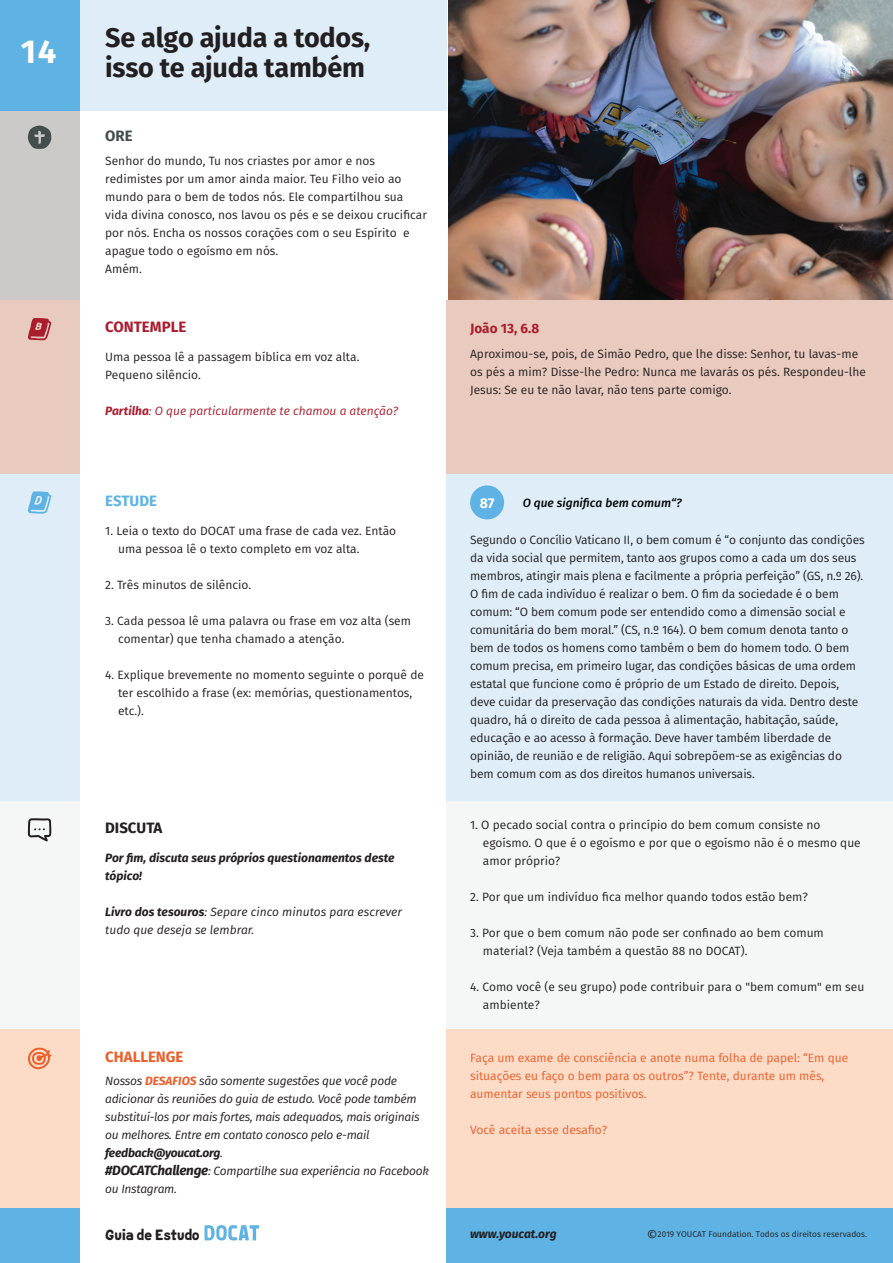
<style>
.page{position:relative;width:893px;height:1263px;background:#fff}
.page>*{position:absolute;margin:0;border:0;box-sizing:border-box;transform-origin:0 0}
.t1{font:700 33px "Fira Sans";color:#fff}
.t2{font:700 27px/30px "Fira Sans";letter-spacing:-.01em;color:#231f20}
.t3{font:700 15px "Fira Sans";color:#aa1d2d}
.t4{font:700 15px "Fira Sans";color:#ec5f2a}
.t5{font:700 15px "Fira Sans";color:#231f20}
.t6{font:700 15px "Fira Sans";color:#5eb3e4}
.t7{font:700 15px "Fira Sans";color:#444f4d}
.t8{font:900 14.85px "Rockster";color:#231f20}
.t9{font:700 14.1px "Fira Sans";color:#fff}
.t10{font:700 13.5px "Fira Sans";color:#aa1d2d}
.t11{font:12px/18px "Fira Sans";letter-spacing:-.01em;color:#231f20}
.t12{font:italic 12px/18px "Fira Sans";letter-spacing:-.02em;color:#231f20}
.t13{font:12px/18px "Fira Sans";color:#ec5f2a}
.t14{font:italic 12px/18px "Fira Sans";color:#231f20}
.t15{font:italic 700 12px/18px "Fira Sans";color:#231f20}
.t16{font:italic 12px "Fira Sans";color:#aa1d2d}
.t17{font:italic 500 12px "Fira Sans";color:#050504}
.t18{font:8.4px "Fira Sans";color:#231f20}
.s1{font-weight:700}
.s2{font-weight:700;color:#ec5f2a}
.s3{font-weight:700;font-size:13.5px}
.s4{font-size:13.5px}
</style>
<div class="page">
<div style="left:446px;top:1207px;width:447px;height:56px;background:#5eb3e4"></div>
<div style="left:0;top:1207px;width:79px;height:56px;background:#5eb3e4"></div>
<img style="left:448px;top:0;width:445px;height:300px">
<div style="left:0;top:473px;width:79px;height:328px;background:#deedf8"></div>
<div style="left:446px;top:473px;width:447px;height:328px;background:#deedf8"></div>
<svg style="left:28px;top:491px;width:23px;height:23px"></svg>
<div style="left:470px;top:485px;width:34px;height:34px;background:#5eb3e4;border-radius:50%"></div>
<div style="left:79px;top:0;width:367px;height:111px;background:#deedf8"></div>
<div style="left:0;top:801px;width:79px;height:228px;background:#f5f7f7"></div>
<div style="left:446px;top:801px;width:447px;height:228px;background:#f5f7f7"></div>
<svg style="left:204px;top:1225px;width:55px;height:15px"></svg>
<div style="left:0;top:0;width:79px;height:111px;background:#5eb3e4"></div>
<div style="left:0;top:111px;width:79px;height:189px;background:#cbcac9"></div>
<div style="left:446px;top:300px;width:447px;height:173px;background:#e9cabe"></div>
<div style="left:0;top:300px;width:79px;height:173px;background:#e9cabe"></div>
<svg style="left:28px;top:126px;width:23px;height:23px"></svg>
<svg style="left:28px;top:318px;width:23px;height:23px"></svg>
<svg style="left:28px;top:818px;width:23px;height:23px"></svg>
<div style="left:0;top:1029px;width:79px;height:178px;background:#fcdbc7"></div>
<div style="left:446px;top:1029px;width:447px;height:178px;background:#fcdbc7"></div>
<svg style="left:28px;top:1047px;width:23px;height:22px"></svg>
<h1 class="t1" style="left:21px;top:24px;width:37px">14</h1>
<h2 class="t2" style="left:105px;top:21px;width:267px">Se algo ajuda a todos, isso te ajuda também</h2>
<p class="t7" style="left:105px;top:123px;width:29px">ORE</p>
<p class="t11" style="left:105px;top:152px;width:323px">Senhor do mundo, Tu nos criastes por amor e nos redimistes por um amor ainda maior. Teu Filho veio ao mundo para o bem de todos nós. Ele compartilhou sua vida divina conosco, nos lavou os pés e se deixou crucificar por nós. Encha os nossos corações com o seu Espírito e apague todo o egoísmo em nós.<br>Amém.</p>
<p class="t3" style="left:105px;top:315px;width:83px">CONTEMPLE</p>
<p class="t11" style="left:105px;top:347px;width:256px">Uma pessoa lê a passagem bíblica em voz alta.<br>Pequeno silêncio.</p>
<p class="t16" style="left:105px;top:401px;width:294px"><span class="s1">Partilha</span>: O que particularmente te chamou a atenção?</p>
<p class="t10" style="left:470px;top:317px;width:71px">João 13, 6.8</p>
<p class="t11" style="left:470px;top:344px;width:397px">Aproximou-se, pois, de Simão Pedro, que lhe disse: Senhor, tu lavas-me os pés a mim? Disse-lhe Pedro: Nunca me lavarás os pés. Respondeu-lhe<br>Jesus: Se eu te não lavar, não tens parte comigo.</p>
<p class="t6" style="left:105px;top:488px;width:53px">ESTUDE</p>
<p class="t9" style="left:480px;top:491px;width:16px">87</p>
<p class="t17" style="left:523px;top:493px;width:161px">O que significa bem comum“?</p>
<p class="t11" style="left:118px;top:521px;width:280px;text-indent:-13px">1. Leia o texto do DOCAT uma frase de cada vez. Então uma pessoa lê o texto completo em voz alta.</p>
<p class="t11" style="left:105px;top:575px;width:147px">2. Três minutos de silêncio.</p>
<p class="t11" style="left:118px;top:611px;width:295px;text-indent:-13px">3. Cada pessoa lê uma palavra ou frase em voz alta (sem comentar) que tenha chamado a atenção.</p>
<p class="t11" style="left:118px;top:665px;width:307px;text-indent:-13px">4. Explique brevemente no momento seguinte o porquê de ter escolhido a frase (ex: memórias, questionamentos, etc.).</p>
<p class="t11" style="left:470px;top:531px;width:396px">Segundo o Concílio Vaticano II, o bem comum é “o conjunto das condições da vida social que permitem, tanto aos grupos como a cada um dos seus membros, atingir mais plena e facilmente a própria perfeição” (GS, n.º 26).<br>O fim de cada indivíduo é realizar o bem. O fim da sociedade é o bem comum: “O bem comum pode ser entendido como a dimensão social e comunitária do bem moral.” (CS, n.º 164). O bem comum denota tanto o bem de todos os homens como também o bem do homem todo. O bem comum precisa, em primeiro lugar, das condições básicas de uma ordem estatal que funcione como é próprio de um Estado de direito. Depois, deve cuidar da preservação das condições naturais da vida. Dentro deste quadro, há o direito de cada pessoa à alimentação, habitação, saúde, educação e ao acesso à formação. Deve haver também liberdade de opinião, de reunião e de religião. Aqui sobrepõem-se as exigências do bem comum com as dos direitos humanos universais.</p>
<p class="t5" style="left:105px;top:815px;width:59px">DISCUTA</p>
<p class="t11" style="left:483px;top:816px;width:379px;text-indent:-13px">1. O pecado social contra o princípio do bem comum consiste no egoísmo. O que é o egoísmo e por que o egoísmo não é o mesmo que amor próprio?</p>
<p class="t11" style="left:470px;top:888px;width:339px">2. Por que um indivíduo fica melhor quando todos estão bem?</p>
<p class="t11" style="left:483px;top:924px;width:342px;text-indent:-13px">3. Por que o bem comum não pode ser confinado ao bem comum material? (Veja também a questão 88 no DOCAT).</p>
<p class="t11" style="left:483px;top:978px;width:383px;text-indent:-13px">4. Como você (e seu grupo) pode contribuir para o "bem comum" em seu ambiente?</p>
<p class="t15" style="left:105px;top:848px;width:291px">Por fim, discuta seus próprios questionamentos deste tópico!</p>
<p class="t14" style="left:105px;top:903px;width:298px"><span class="s1">Livro dos tesouros</span>: Separe cinco minutos para escrever tudo que deseja se lembrar.</p>
<p class="t4" style="left:105px;top:1044px;width:80px">CHALLENGE</p>
<p class="t12" style="left:105px;top:1072px;width:325px">Nossos <span class="s2">DESAFIOS</span> são somente sugestões que você pode adicionar às reuniões do guia de estudo. Você pode também substituí-los por mais fortes, mais adequados, mais originais ou melhores. Entre em contato conosco pelo e-mail <span class="s1">feedback@youcat.org</span>.<br><span class="s3">#DOCATChallenge</span>: Compartilhe sua experiência no Facebook ou Instagram.</p>
<p class="t8" style="left:105px;top:1224px;width:96px">Guia de Estudo</p>
<p class="t13" style="left:470px;top:1049px;width:380px">Faça um exame de consciência e anote numa folha de papel: “Em que situações eu faço o bem para os outros”? Tente, durante um mês, aumentar seus pontos positivos.</p>
<p class="t13" style="left:470px;top:1121px;width:139px">Você aceita esse desafio?</p>
<p class="t15" style="left:470px;top:1224px;width:88px">www.youcat.org</p>
<p class="t18" style="left:647px;top:1228px;width:222px"><span class="s4">©</span>2019 YOUCAT Foundation. Todos os direitos reservados.</p>
</div>
